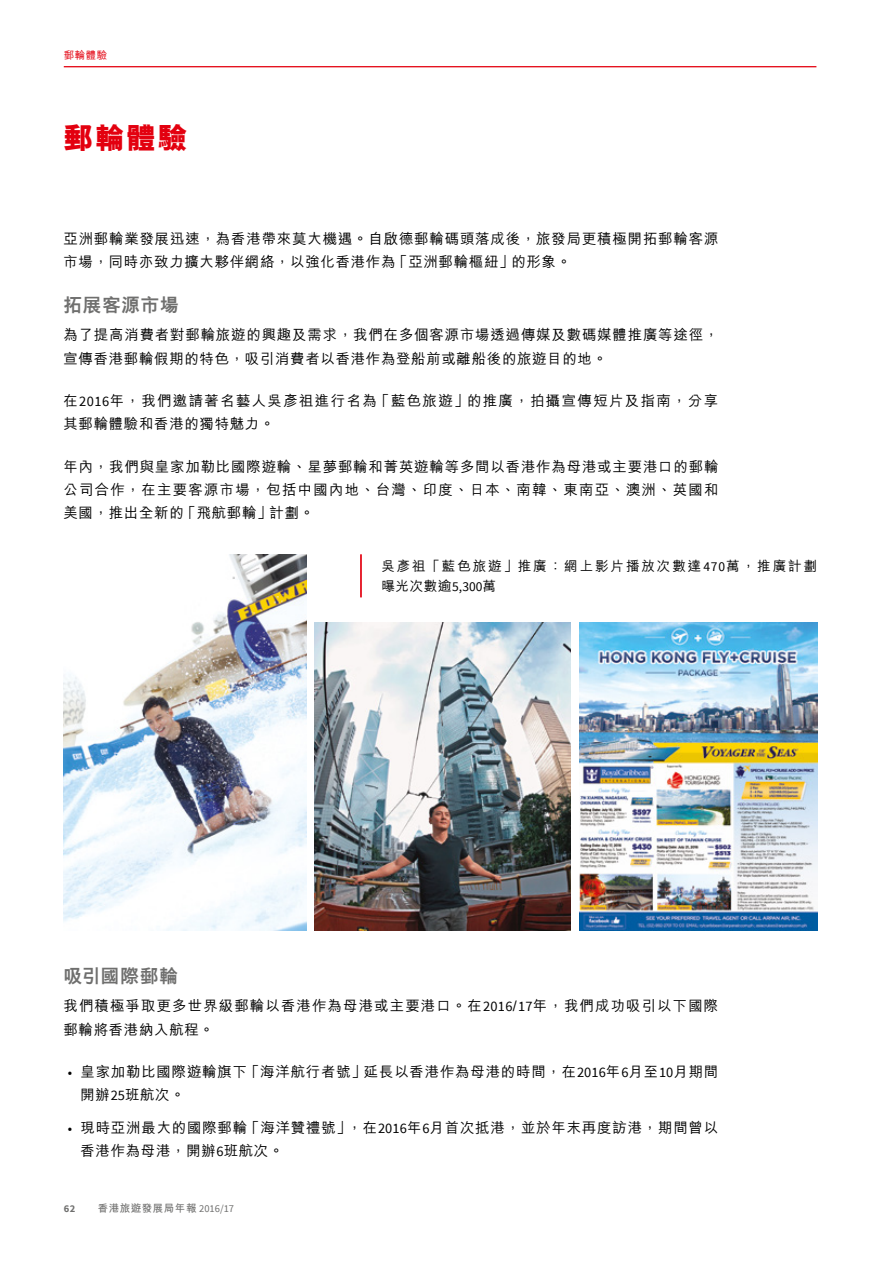
<style>
.page{position:relative;width:893px;height:1263px;background:#fff}
.page>*{position:absolute;margin:0;border:0;box-sizing:border-box;transform-origin:0 0}
.t1{font:800 30px "M Hei HK";color:#e3000f}
.t2{font:800 18.75px "M Hei HK";letter-spacing:.035em;color:#6f6f6e}
.t3{font:500 14.4px/23.2px "M Hei HK";letter-spacing:.06em;color:#000}
.t4{font:500 14.4px/23.2px "M Hei HK";letter-spacing:.095em;color:#000}
.t5{font:500 14.4px/23.2px "M Hei HK";letter-spacing:.08em;color:#000}
.t6{font:500 13.5px/20.2px "M Hei HK";letter-spacing:.145em;color:#000}
.t7{font:700 10.5px "M Hei HK";letter-spacing:.05em;color:#6f6f6e}
.t8{font:500 10.5px "M Hei HK";color:#e3000f}
.t9{font:700 10.5px "Source Sans Pro";color:#6f6f6e}
.s1{font-family:"Source Sans Pro";font-weight:400}
</style>
<div class="page">
<hr style="left:360px;top:554px;width:2px;height:43px;background:#e3000f">
<img style="left:64px;top:554px;width:242px;height:376px">
<img style="left:579px;top:622px;width:238px;height:308px">
<img style="left:315px;top:622px;width:256px;height:308px">
<hr style="left:64px;top:66px;width:752px;height:1px;background:#e3000f">
<p class="t8" style="left:64px;top:47px;width:45px">郵輪體驗</p>
<h1 class="t1" style="left:63px;top:118px;width:126px">郵輪體驗</h1>
<p class="t3" style="left:63px;top:226px;width:656px">亞洲郵輪業發展迅速，為香港帶來莫大機遇。自啟德郵輪碼頭落成後，旅發局更積極開拓郵輪客源市場，同時亦致力擴大夥伴網絡，以強化香港作為「亞洲郵輪樞紐」的形象。</p>
<h2 class="t2" style="left:63px;top:296px;width:117px">拓展客源市場</h2>
<p class="t3" style="left:63px;top:322px;width:656px">為了提高消費者對郵輪旅遊的興趣及需求，我們在多個客源市場透過傳媒及數碼媒體推廣等途徑，宣傳香港郵輪假期的特色，吸引消費者以香港作為登船前或離船後的旅遊目的地。</p>
<p class="t4" style="left:63px;top:388px;width:656px">在<span class="s1">2016</span>年，我們邀請著名藝人吳彥祖進行名為「藍色旅遊」的推廣，拍攝宣傳短片及指南，分享其郵輪體驗和香港的獨特魅力。</p>
<p class="t3" style="left:63px;top:454px;width:656px;text-align:justify">年內，我們與皇家加勒比國際遊輪、星夢郵輪和菁英遊輪等多間以香港作為母港或主要港口的郵輪公司合作，在主要客源市場，包括中國內地、台灣、印度、日本、南韓、東南亞、澳洲、英國和美國，推出全新的「飛航郵輪」計劃。</p>
<p class="t6" style="left:381px;top:555px;width:437px">吳彥祖「藍色旅遊」推廣：網上影片播放次數達<span class="s1">470</span>萬，推廣計劃曝光次數逾<span class="s1">5,300</span>萬</p>
<h2 class="t2" style="left:63px;top:967px;width:116px">吸引國際郵輪</h2>
<p class="t5" style="left:63px;top:993px;width:656px">我們積極爭取更多世界級郵輪以香港作為母港或主要港口。在<span class="s1">2016</span>/<span class="s1">17</span>年，我們成功吸引以下國際郵輪將香港納入航程。</p>
<p class="t3" style="left:80px;top:1059px;width:639px;text-indent:-13px"><span class="s1">•</span> 皇家加勒比國際遊輪旗下「海洋航行者號」延長以香港作為母港的時間，在<span class="s1">2016</span>年<span class="s1">6</span>月至<span class="s1">10</span>月期間開辦<span class="s1">25</span>班航次。</p>
<p class="t3" style="left:80px;top:1115px;width:639px;text-indent:-13px"><span class="s1">•</span> 現時亞洲最大的國際郵輪「海洋贊禮號」，在<span class="s1">2016</span>年<span class="s1">6</span>月首次抵港，並於年末再度訪港，期間曾以香港作為母港，開辦<span class="s1">6</span>班航次。</p>
<p class="t9" style="left:64px;top:1201px;width:13px">62</p>
<p class="t7" style="left:98px;top:1201px;width:138px">香港旅遊發展局年報 <span class="s1">2016/17</span></p>
</div>
